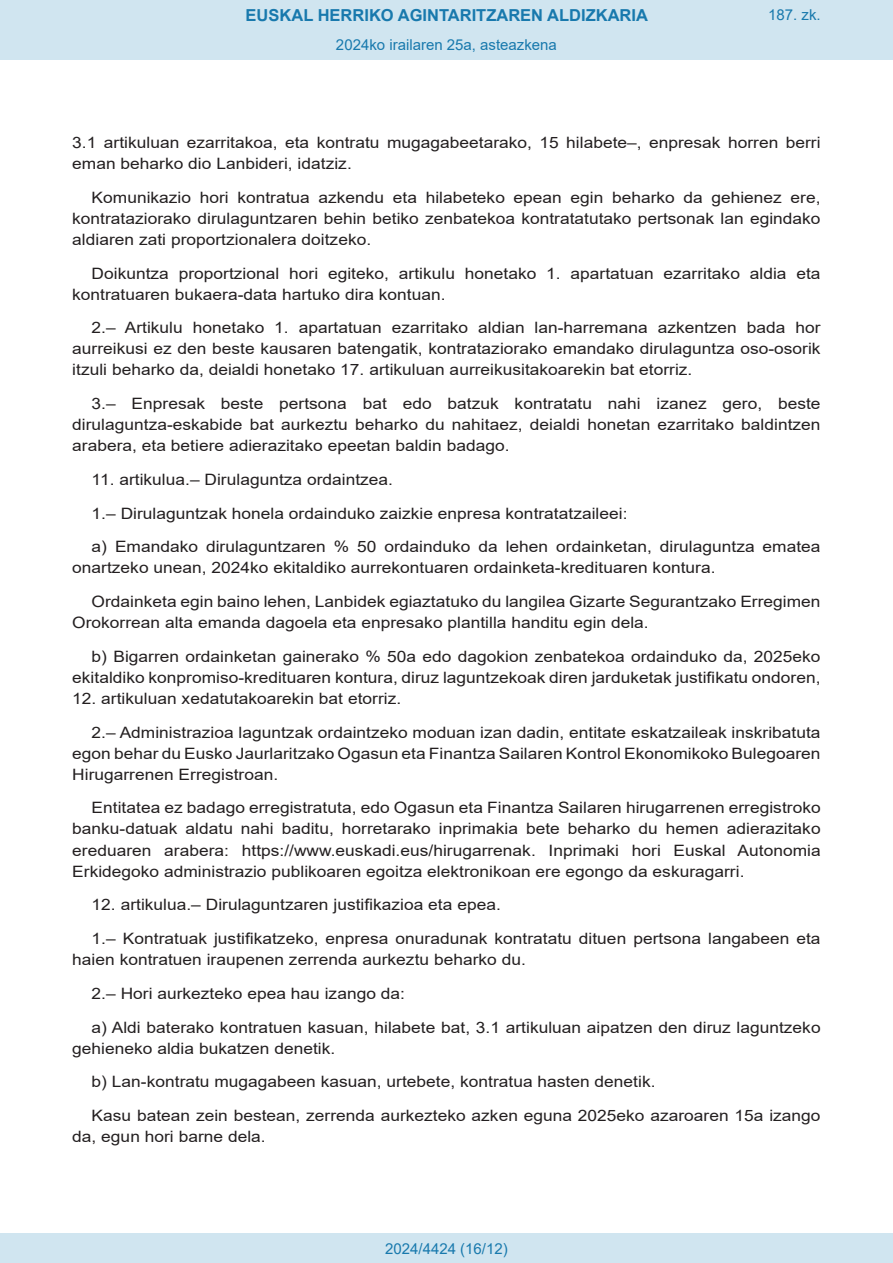
<style>
.page{position:relative;width:893px;height:1263px;background:#fff}
.page>*{position:absolute;margin:0;border:0;box-sizing:border-box;transform-origin:0 0}
.t1{font:700 16.5px "Arial";color:#1879ad}
.BOPVDetalle{font:15.6px/21px "Arial";color:#231f20;scale:1.11 1}
.Paginacion_Centro{font:15px "Arial";color:#1879ad}
</style>
<div class="page">
<div style="left:0;top:0;width:893px;height:60px;background:#d0e5f0"></div>
<div style="left:0;top:1233px;width:893px;height:30px;background:#d0e5f0"></div>
<p class="t1" style="left:246px;top:3px;width:404px">EUSKAL HERRIKO AGINTARITZAREN ALDIZKARIA</p>
<p class="Paginacion_Centro" style="left:336px;top:35px;width:222px">2024ko irailaren 25a, asteazkena</p>
<p class="Paginacion_Centro" style="left:768px;top:5px;width:54px">187. zk.</p>
<p class="BOPVDetalle" style="left:72px;top:132px;width:676px">3.1 artikuluan ezarritakoa, eta kontratu mugagabeetarako, 15 hilabete–, enpresak horren berri eman beharko dio Lanbideri, idatziz.</p>
<p class="BOPVDetalle" style="left:72px;top:187px;width:676px;text-align:justify;text-indent:19px">Komunikazio hori kontratua azkendu eta hilabeteko epean egin beharko da gehienez ere, kontrataziorako dirulaguntzaren behin betiko zenbatekoa kontratatutako pertsonak lan egindako aldiaren zati proportzionalera doitzeko.</p>
<p class="BOPVDetalle" style="left:72px;top:263px;width:676px;text-indent:19px">Doikuntza proportzional hori egiteko, artikulu honetako 1. apartatuan ezarritako aldia eta kontratuaren bukaera-data hartuko dira kontuan.</p>
<p class="BOPVDetalle" style="left:72px;top:317px;width:676px;text-align:justify;text-indent:19px">2.– Artikulu honetako 1. apartatuan ezarritako aldian lan-harremana azkentzen bada hor aurreikusi ez den beste kausaren batengatik, kontrataziorako emandako dirulaguntza oso-osorik itzuli beharko da, deialdi honetako 17. artikuluan aurreikusitakoarekin bat etorriz.</p>
<p class="BOPVDetalle" style="left:72px;top:393px;width:676px;text-align:justify;text-indent:19px">3.– Enpresak beste pertsona bat edo batzuk kontratatu nahi izanez gero, beste dirulaguntza-eskabide bat aurkeztu beharko du nahitaez, deialdi honetan ezarritako baldintzen arabera, eta betiere adierazitako epeetan baldin badago.</p>
<p class="BOPVDetalle" style="left:92px;top:469px;width:273px">11. artikulua.– Dirulaguntza ordaintzea.</p>
<p class="BOPVDetalle" style="left:92px;top:503px;width:484px">1.– Dirulaguntzak honela ordainduko zaizkie enpresa kontratatzaileei:</p>
<p class="BOPVDetalle" style="left:72px;top:536px;width:676px;text-indent:19px">a) Emandako dirulaguntzaren % 50 ordainduko da lehen ordainketan, dirulaguntza ematea onartzeko unean, 2024ko ekitaldiko aurrekontuaren ordainketa-kredituaren kontura.</p>
<p class="BOPVDetalle" style="left:72px;top:591px;width:676px;text-indent:19px">Ordainketa egin baino lehen, Lanbidek egiaztatuko du langilea Gizarte Segurantzako Erregimen<br>Orokorrean alta emanda dagoela eta enpresako plantilla handitu egin dela.</p>
<p class="BOPVDetalle" style="left:72px;top:646px;width:676px;text-align:right">b) Bigarren ordainketan gainerako % 50a edo dagokion zenbatekoa ordainduko da, 2025eko ekitaldiko konpromiso-kredituaren kontura, diruz laguntzekoak diren jarduketak justifikatu ondoren,</p>
<p class="BOPVDetalle" style="left:72px;top:688px;width:298px">12. artikuluan xedatutakoarekin bat etorriz.</p>
<p class="BOPVDetalle" style="left:72px;top:722px;width:676px;text-align:justify;text-indent:19px">2.– Administrazioa laguntzak ordaintzeko moduan izan dadin, entitate eskatzaileak inskribatuta egon behar du Eusko Jaurlaritzako Ogasun eta Finantza Sailaren Kontrol Ekonomikoko Bulegoaren Hirugarrenen Erregistroan.</p>
<p class="BOPVDetalle" style="left:72px;top:797px;width:676px;text-align:justify;text-indent:19px">Entitatea ez badago erregistratuta, edo Ogasun eta Finantza Sailaren hirugarrenen erregistroko banku-datuak aldatu nahi baditu, horretarako inprimakia bete beharko du hemen adierazitako ereduaren arabera: https://www.euskadi.eus/hirugarrenak. Inprimaki hori Euskal Autonomia Erkidegoko administrazio publikoaren egoitza elektronikoan ere egongo da eskuragarri.</p>
<p class="BOPVDetalle" style="left:92px;top:894px;width:370px">12. artikulua.– Dirulaguntzaren justifikazioa eta epea.</p>
<p class="BOPVDetalle" style="left:72px;top:928px;width:676px;text-indent:19px">1.– Kontratuak justifikatzeko, enpresa onuradunak kontratatu dituen pertsona langabeen eta haien kontratuen iraupenen zerrenda aurkeztu beharko du.</p>
<p class="BOPVDetalle" style="left:92px;top:983px;width:284px">2.– Hori aurkezteko epea hau izango da:</p>
<p class="BOPVDetalle" style="left:72px;top:1016px;width:676px;text-indent:19px">a) Aldi baterako kontratuen kasuan, hilabete bat, 3.1 artikuluan aipatzen den diruz laguntzeko gehieneko aldia bukatzen denetik.</p>
<p class="BOPVDetalle" style="left:92px;top:1071px;width:509px">b) Lan-kontratu mugagabeen kasuan, urtebete, kontratua hasten denetik.</p>
<p class="BOPVDetalle" style="left:72px;top:1105px;width:676px;text-indent:19px">Kasu batean zein bestean, zerrenda aurkezteko azken eguna 2025eko azaroaren 15a izango da, egun hori barne dela.</p>
<p class="Paginacion_Centro" style="left:385px;top:1238px;width:124px">2024/4424 (16/12)</p>
</div>
